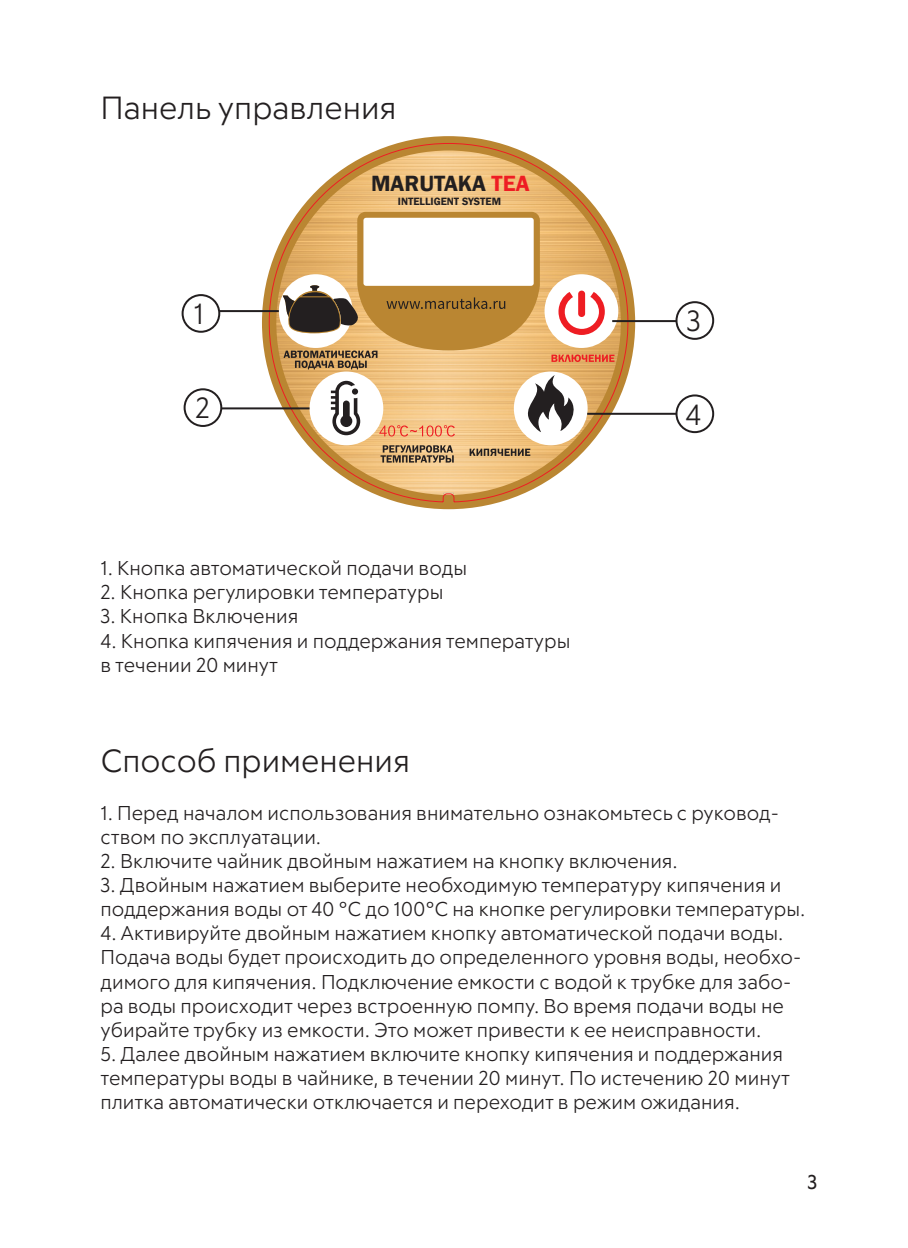
<style>
.page{position:relative;width:908px;height:1248px;background:#fff}
.page>*{position:absolute;margin:0;border:0;box-sizing:border-box;transform-origin:0 0}
.t1{font:300 32px "RF Tone";color:#231f20}
.t2{font:300 29.2px "RF Tone";color:#231f20}
.t3{font:600 22.8px "Franklin Gothic";color:#231f20}
.t4{font:300 20px/24px "RF Tone";color:#231f20}
.t5{font:20px "RF Tone";color:#231f20}
.t6{font:600 10.8px "Franklin Gothic";color:#231f20}
.s1{color:#ee1d23}
</style>
<div class="page">
<svg style="left:263px;top:137px;width:370px;height:370px"></svg>
<svg style="left:267px;top:143px;width:362px;height:359px"></svg>
<svg style="left:279px;top:212px;width:339px;height:250px"></svg>
<div style="left:578px;top:290px;width:7px;height:27px;background:#ee1d23;border-radius:3px"></div>
<div style="left:181px;top:294px;width:39px;height:39px;border:2px solid #231f20;border-radius:50%"></div>
<svg style="left:182px;top:300px;width:532px;height:134px"></svg>
<hr style="left:221px;top:407px;width:88px;height:2px;background:#231f20">
<hr style="left:219px;top:310px;width:60px;height:2px;background:#231f20">
<hr style="left:612px;top:320px;width:64px;height:2px;background:#231f20">
<hr style="left:587px;top:413px;width:89px;height:2px;background:#231f20">
<p class="t1" style="left:100px;top:89px;width:297px">Панель управления</p>
<h2 class="t2" style="left:193px;top:296px;width:12px">1</h2>
<h2 class="t2" style="left:195px;top:390px;width:16px">2</h2>
<p class="t3" style="left:371px;top:169px;width:160px">MARUTAKA <span class="s1">TEA</span></p>
<p class="t6" style="left:398px;top:195px;width:105px">INTELLIGENT SYSTEM</p>
<p class="t4" style="left:100px;top:556px;width:368px">1. Кнопка автоматической подачи воды</p>
<p class="t4" style="left:100px;top:580px;width:344px">2. Кнопка регулировки температуры</p>
<p class="t4" style="left:100px;top:604px;width:199px">3. Кнопка Включения</p>
<p class="t4" style="left:100px;top:628px;width:471px">4. Кнопка кипячения и поддержания температуры</p>
<p class="t4" style="left:100px;top:652px;width:179px">в течении 20 минут</p>
<h2 class="t2" style="left:686px;top:303px;width:16px">3</h2>
<h2 class="t2" style="left:685px;top:397px;width:17px">4</h2>
<p class="t1" style="left:100px;top:742px;width:311px">Способ применения</p>
<p class="t4" style="left:100px;top:801px;width:680px">1. Перед началом использования внимательно ознакомьтесь с руковод&shy;ством по эксплуатации.</p>
<p class="t4" style="left:100px;top:849px;width:578px">2. Включите чайник двойным нажатием на кнопку включения.</p>
<p class="t4" style="left:100px;top:873px;width:706px">3. Двойным нажатием выберите необходимую температуру кипячения и поддержания воды от 40 °C до 100°C на кнопке регулировки температуры.</p>
<p class="t4" style="left:100px;top:921px;width:684px">4. Активируйте двойным нажатием кнопку автоматической подачи воды.</p>
<p class="t4" style="left:100px;top:945px;width:702px">Подача воды будет происходить до определенного уровня воды, необхо&shy;димого для кипячения. Подключение емкости с водой к трубке для забо&shy;ра воды происходит через встроенную помпу. Во время подачи воды не убирайте трубку из емкости. Это может привести к ее неисправности.</p>
<p class="t4" style="left:100px;top:1041px;width:690px">5. Далее двойным нажатием включите кнопку кипячения и поддержания температуры воды в чайнике, в течении 20 минут. По истечению 20 минут плитка автоматически отключается и переходит в режим ожидания.</p>
<p class="t5" style="left:807px;top:1169px;width:11px">3</p>
</div>
